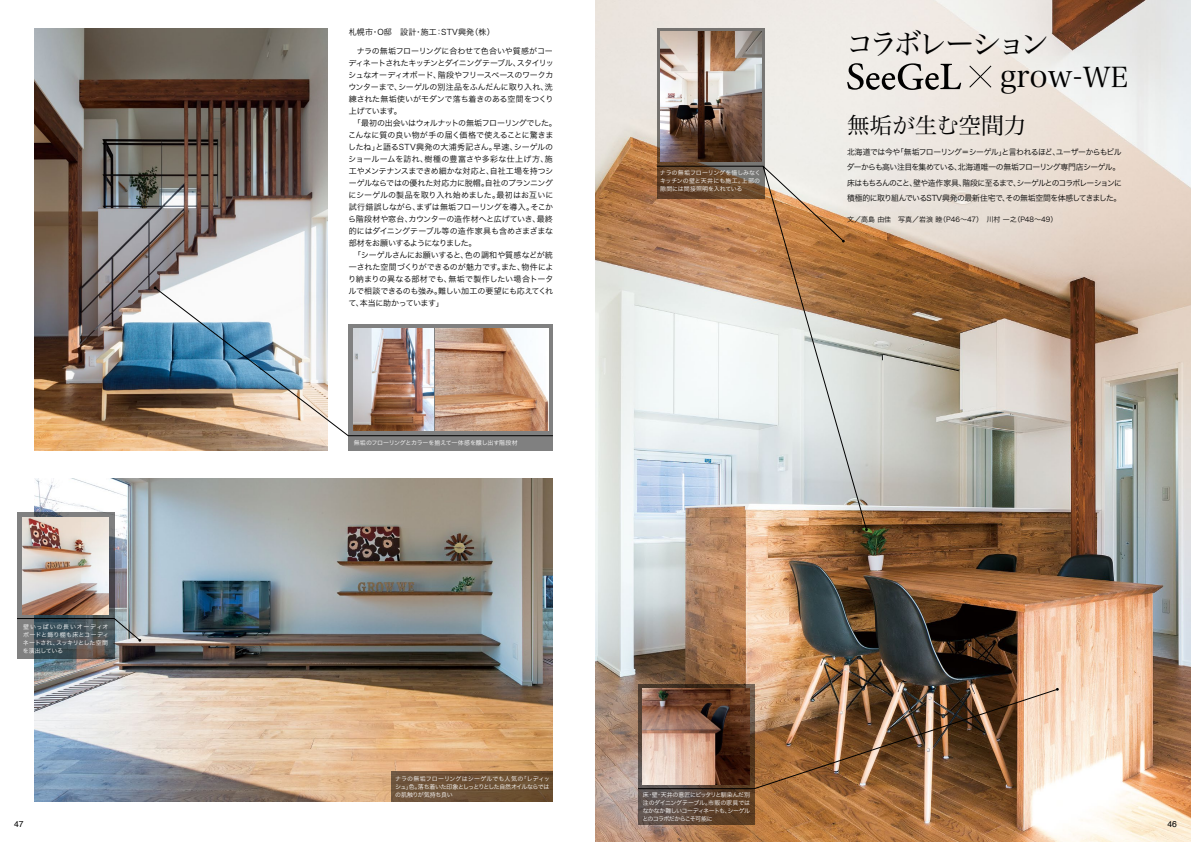
<style>
.page{position:relative;width:1191px;height:842px;background:#fff}
.page>*{position:absolute;margin:0;border:0;box-sizing:border-box;transform-origin:0 0}
.t1{font:31.4px "Hira Min Pro W3";color:#000}
.t2{font:30px "Hira Min Pro W3";letter-spacing:-.19em;color:#000}
.t3{font:28px "Hira Min Pro W3";color:#000}
.t4{font:22.8px "Hira Min Pro W3";letter-spacing:-.025em;color:#000}
.t5{font:8.5px "Helvetica";color:#000}
.t6{font:8px/12px "Hira Kaku Pro W3";letter-spacing:-.03em;color:#000}
.t7{font:8px/15.3px "Hira Kaku Pro W3";letter-spacing:-.06em;color:#000}
.t8{font:8px "Hira Kaku Pro W3";letter-spacing:-.01em;color:#000}
.t9{font:8px/12px "Hira Kaku Pro W3";letter-spacing:-.065em;color:#000}
.t10{font:8px "Hira Kaku Pro W3";letter-spacing:-.08em;color:#000}
.t11{font:8px "Hira Kaku Pro W3";color:#000}
.t12{font:8px/15.3px "Hira Kaku Pro W3";letter-spacing:-.055em;color:#000}
.t13{font:8px "Hira Kaku Pro W3";letter-spacing:-.11em;color:#000}
.t14{font:8px "Hira Kaku Pro W3";letter-spacing:.025em;color:#000}
.t15{font:8px "Hira Kaku Pro W3";letter-spacing:.03em;color:#000}
.t16{font:8px "Hira Kaku Pro W3";letter-spacing:-.075em;color:#000}
.t17{font:8px/12px "Hira Kaku Pro W3";letter-spacing:.015em;color:#000;text-align:center}
.t18{font:8px "Hira Kaku Pro W3";letter-spacing:.005em;color:#000}
.t19{font:8px "Hira Kaku Pro W3";letter-spacing:.01em;color:#000}
.t20{font:8px "Hira Kaku Pro W3";letter-spacing:.02em;color:#000}
.t21{font:7px "Hira Kaku Pro W3";color:#000}
.t22{font:6px/8px "Hira Kaku Pro N W3";letter-spacing:-.03em;color:#fff}
.t23{font:6px/8px "Hira Kaku Pro N W3";letter-spacing:.04em;color:#fff;text-align:right}
.t24{font:6px/8px "Hira Kaku Pro N W3";letter-spacing:-.07em;color:#fff}
.t25{font:6px/8px "Hira Kaku Pro N W3";letter-spacing:-.01em;color:#fff}
.t26{font:6px/8px "Hira Kaku Pro N W3";letter-spacing:-.005em;color:#fff;text-align:right}
.t27{font:6px/8px "Hira Kaku Pro N W3";letter-spacing:-.055em;color:#fff}
.t28{font:6px "Hira Kaku Pro N W3";letter-spacing:-.11em;color:#fff}
</style>
<div class="page">
<img style="left:595px;top:0;width:596px;height:842px">
<img style="left:34px;top:478px;width:519px;height:323px">
<svg style="left:638px;top:684px;width:117px;height:141px;background:#5a4435"></svg>
<img style="left:637px;top:688px;width:421px;height:101px">
<svg style="left:114px;top:618px;width:27px;height:24px"></svg>
<img style="left:643px;top:689px;width:107px;height:96px">
<img style="left:34px;top:28px;width:293px;height:423px">
<div style="left:349px;top:325px;width:204px;height:126px;background:linear-gradient(to right,#808080,#808080)"></div>
<img style="left:154px;top:287px;width:399px;height:149px">
<img style="left:353px;top:329px;width:80px;height:101px">
<img style="left:435px;top:329px;width:114px;height:101px">
<svg style="left:847px;top:63px;width:114px;height:27px;background:#b0aca8"></svg>
<svg style="left:969px;top:65px;width:22px;height:23px"></svg>
<svg style="left:657px;top:28px;width:107px;height:137px"></svg>
<img style="left:660px;top:31px;width:101px;height:131px">
<svg style="left:656px;top:165px;width:212px;height:366px"></svg>
<div style="left:392px;top:771px;width:161px;height:30px;background:#6d5136"></div>
<svg style="left:17px;top:512px;width:97px;height:146px;background:#595f63"></svg>
<img style="left:23px;top:517px;width:86px;height:97px">
<p class="t23" style="left:23px;top:622px;width:87px">壁いっぱいの長いオーディオボードと飾り棚も床とコーディスッキリとした空間</p>
<p class="t22" style="left:23px;top:638px;width:42px">ネートされ、を演出している</p>
<p class="t5" style="left:14px;top:817px;width:11px">47</p>
<p class="t6" style="left:470px;top:26px;width:26px">（株(</p>
<p class="t6" style="left:349px;top:26px;width:26px">札幌市</p>
<p class="t6" style="left:421px;top:26px;width:18px">施工</p>
<p class="t6" style="left:377px;top:26px;width:40px">O邸　設計</p>
<p class="t6" style="left:441px;top:26px;width:34px">STV興発</p>
<p class="t6" style="left:435px;top:26px;width:9px">：</p>
<p class="t6" style="left:371px;top:26px;width:9px">・</p>
<p class="t6" style="left:414px;top:26px;width:9px">・</p>
<p class="t6" style="left:349px;top:45px;width:206px;text-align:right">　ナラの無垢フローリングに合わせて色合いや質感がコースタイリッ</p>
<p class="t9" style="left:438px;top:57px;width:117px;text-indent:-89px">ディネートされたキッチンとダイニングテーブル、<br>階段やフリースペースのワークカ</p>
<p class="t6" style="left:348px;top:69px;width:206px">シュなオーディオボード、<br>ウンターまでシーゲルの別注品をふんだんに取り入れ洗、</p>
<p class="t6" style="left:394px;top:81px;width:9px">、</p>
<p class="t8" style="left:349px;top:92px;width:206px">練された無垢使いがモダンで落ち着きのある空間をつくり</p>
<p class="t6" style="left:349px;top:105px;width:55px">上げています。</p>
<p class="t7" style="left:349px;top:115px;width:210px">　「最初の出会いはウォルナットの無垢フローリングでした。</p>
<p class="t11" style="left:348px;top:128px;width:207px">こんなに質の良い物が手の届く価格で使えることに驚きま</p>
<p class="t6" style="left:514px;top:141px;width:41px">シーゲルの</p>
<p class="t14" style="left:375px;top:140px;width:123px">と語るSTV興発の大浦秀記さん。</p>
<p class="t6" style="left:493px;top:141px;width:26px">早速、</p>
<p class="t6" style="left:348px;top:141px;width:33px">したね」</p>
<p class="t15" style="left:424px;top:152px;width:130px">樹種の豊富さや多彩な仕上げ方 施、</p>
<p class="t6" style="left:348px;top:153px;width:206px">ショールームを訪れ、<br>工やメンテナンスまできめ細かな対応と自社工場を持つシ</p>
<p class="t9" style="left:485px;top:165px;width:70px">、<br>自社のプランニング</p>
<p class="t6" style="left:349px;top:177px;width:142px">ーゲルならではの優れた対応力に脱帽。</p>
<p class="t11" style="left:348px;top:188px;width:153px">にシーゲルの製品を取り入れ始めました。</p>
<p class="t20" style="left:496px;top:188px;width:58px">最初はお互いに</p>
<p class="t6" style="left:416px;top:201px;width:119px">まずは無垢フローリングを導入。</p>
<p class="t8" style="left:349px;top:200px;width:73px">試行錯誤しながら、</p>
<p class="t6" style="left:530px;top:201px;width:24px">そこか</p>
<p class="t19" style="left:348px;top:212px;width:66px">ら階段材や窓台、</p>
<p class="t6" style="left:349px;top:225px;width:206px">的にはダイニングテーブル等の造作家具も含めさまざまな</p>
<p class="t10" style="left:349px;top:236px;width:129px">部材をお願いするようになりました。</p>
<p class="t18" style="left:465px;top:248px;width:89px">色の調和や質感などが統</p>
<p class="t6" style="left:408px;top:213px;width:133px">カウンターの造作材へと広げていき、</p>
<p class="t6" style="left:537px;top:213px;width:18px">最終</p>
<p class="t6" style="left:349px;top:249px;width:121px">　「シーゲルさんにお願いすると、</p>
<p class="t8" style="left:349px;top:260px;width:178px">一された空間づくりができるのが魅力ですまた、</p>
<p class="t17" style="left:448px;top:261px;width:107px">。<br>無垢で製作したい場合トータ</p>
<p class="t6" style="left:521px;top:261px;width:34px">物件によ</p>
<p class="t6" style="left:438px;top:273px;width:116px;text-indent:-90px">り納まりの異なる部材でも、<br>難しい加工の要望にも応えてくれ</p>
<p class="t6" style="left:348px;top:285px;width:97px">ルで相談できるのも強み。て本当に助かっています「</p>
<p class="t6" style="left:356px;top:297px;width:9px">、</p>
<p class="t22" style="left:354px;top:438px;width:166px">無垢のフローリングとカラーを揃えて一体感を醸し出す階段材</p>
<p class="t26" style="left:660px;top:169px;width:102px">ナラの無垢フローリングを惜しみなく上部の</p>
<p class="t25" style="left:660px;top:177px;width:86px">キッチンの壁と天井にも施工。隙間には間接照明を入れている</p>
<h2 class="t2" style="left:845px;top:18px;width:206px">コラボレーション</h2>
<h3 class="t3" style="left:1083px;top:53px;width:47px">WE</h3>
<h1 class="t1" style="left:999px;top:49px;width:85px">grow-</h1>
<h3 class="t4" style="left:847px;top:106px;width:180px">無垢が生む空間力</h3>
<p class="t10" style="left:896px;top:145px;width:227px">「無垢フローリング＝シーゲルと言われるほどユーザーからもビル</p>
<p class="t6" style="left:1052px;top:145px;width:9px">、</p>
<p class="t7" style="left:847px;top:144px;width:275px">北海道では今や<br>ダーからも高い注目を集めている北海道唯一の無垢フローリング専門店シーゲル。</p>
<p class="t6" style="left:954px;top:161px;width:9px">、</p>
<p class="t13" style="left:962px;top:176px;width:161px">階段に至るまでシーゲルとのコラボレーションに</p>
<p class="t6" style="left:1013px;top:176px;width:9px">、</p>
<p class="t6" style="left:998px;top:145px;width:9px">」</p>
<p class="t16" style="left:847px;top:176px;width:121px">床はもちろんのこと壁や造作家具、</p>
<p class="t12" style="left:847px;top:174px;width:276px;text-indent:62px">、<br>積極的に取り組んでいるSTV興発の最新住宅でその無垢空間を体感してきました。</p>
<p class="t6" style="left:1002px;top:191px;width:9px">、</p>
<p class="t21" style="left:1013px;top:213px;width:46px">（P48〜49(</p>
<p class="t21" style="left:847px;top:213px;width:171px">文／高島由佳　写真／岩浪 （睦 P46〜47）　川村一之</p>
<p class="t22" style="left:418px;top:774px;width:133px;text-indent:-23px">ナラの無垢フローリングはシーゲルでも人気の<br>落ち着いた印象としっとりとした自然オイルならでは</p>
<p class="t22" style="left:521px;top:774px;width:30px">「レディッ</p>
<p class="t27" style="left:395px;top:782px;width:59px">シュ色」。<br>の肌触りが気持ち良い</p>
<p class="t22" style="left:661px;top:791px;width:91px">天井の意匠にピッタリと馴染んだ別</p>
<p class="t22" style="left:652px;top:791px;width:7px">壁</p>
<p class="t22" style="left:643px;top:791px;width:7px">床</p>
<p class="t22" style="left:647px;top:791px;width:7px">・</p>
<p class="t22" style="left:656px;top:791px;width:7px">・</p>
<p class="t24" style="left:642px;top:799px;width:109px">注のダイニングテーブル。<br>なかなか難しいコーディネートもシーゲル</p>
<p class="t22" style="left:724px;top:807px;width:7px">、</p>
<p class="t28" style="left:642px;top:814px;width:72px">とのコラボだからこそ可能に</p>
<p class="t26" style="left:708px;top:799px;width:43px">市販の家具では</p>
<p class="t5" style="left:1167px;top:817px;width:11px">46</p>
</div>
